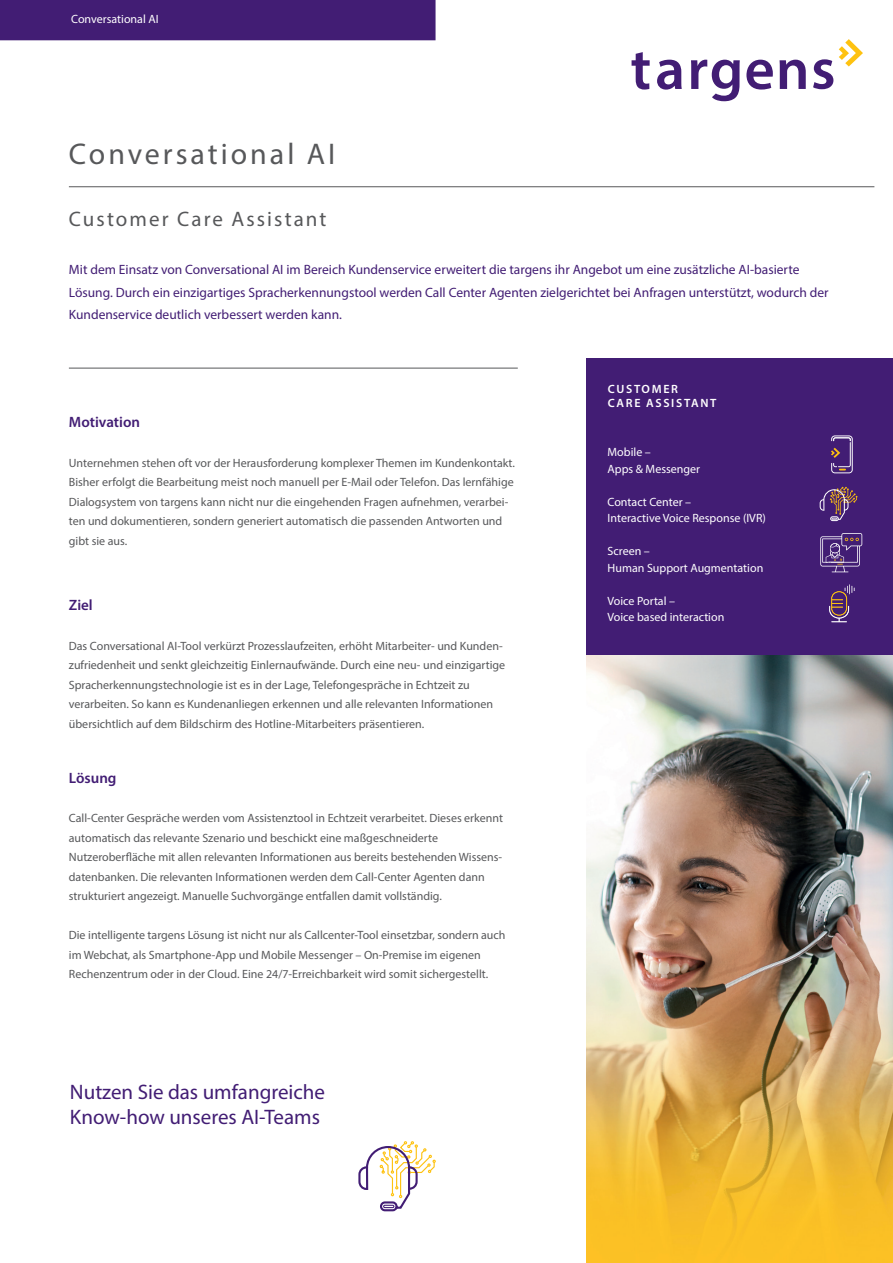
<style>
.page{position:relative;width:893px;height:1263px;background:#fff}
.page>*{position:absolute;margin:0;border:0;box-sizing:border-box;transform-origin:0 0}
.t1{font:30px "Myriad Pro";letter-spacing:.1em;color:#57585a}
.t2{font:21px/25.2px "Myriad Pro";color:#421d74}
.t3{font:21px "Myriad Pro";letter-spacing:.1em;color:#57585a}
.t4{font:600 15px "Myriad Pro";color:#421d74}
.t5{font:13.5px/22.5px "Myriad Pro";color:#421d74}
.t6{font:12px/19.5px "Myriad Pro";color:#57585a}
.t7{font:12px/16.5px "Myriad Pro";color:#fff}
.t8{font:600 12px/14.4px "Myriad Pro";letter-spacing:.14em;color:#fff}
</style>
<div class="page">
<div style="left:587px;top:358px;width:306px;height:298px;background:#421d74"></div>
<img style="left:587px;top:656px;width:306px;height:607px">
<div style="left:0;top:0;width:436px;height:40px;background:#421d74"></div>
<hr style="left:69px;top:186px;width:805px;height:1px;background:#57585a">
<hr style="left:69px;top:368px;width:449px;height:1px;background:#57585a">
<svg style="left:813px;top:59px;width:20px;height:30px"></svg>
<svg style="left:632px;top:52px;width:18px;height:38px"></svg>
<svg style="left:657px;top:60px;width:25px;height:30px"></svg>
<svg style="left:746px;top:60px;width:27px;height:30px"></svg>
<svg style="left:779px;top:60px;width:27px;height:29px"></svg>
<svg style="left:691px;top:60px;width:49px;height:41px"></svg>
<svg style="left:839px;top:39px;width:24px;height:28px"></svg>
<svg style="left:831px;top:435px;width:22px;height:38px"></svg>
<svg style="left:358px;top:1141px;width:78px;height:71px"></svg>
<svg style="left:829px;top:584px;width:26px;height:38px"></svg>
<svg style="left:820px;top:533px;width:42px;height:39px"></svg>
<svg style="left:820px;top:487px;width:37px;height:34px"></svg>
<p class="t7" style="left:71px;top:11px;width:89px">Conversational AI</p>
<h1 class="t1" style="left:69px;top:135px;width:268px">Conversational AI</h1>
<h2 class="t3" style="left:69px;top:206px;width:259px">Customer Care Assistant</h2>
<p class="t5" style="left:69px;top:258px;width:761px">Mit dem Einsatz von Conversational AI im Bereich Kundenservice erweitert die targens ihr Angebot um eine zusätzliche AI-basierte<br>Lösung. Durch ein einzigartiges Spracherkennungstool werden Call Center Agenten zielgerichtet bei Anfragen unterstützt, wodurch der<br>Kundenservice deutlich verbessert werden kann.</p>
<p class="t4" style="left:69px;top:412px;width:73px">Motivation</p>
<p class="t6" style="left:69px;top:453px;width:447px">Unternehmen stehen oft vor der Herausforderung komplexer Themen im Kundenkontakt.<br>Bisher erfolgt die Bearbeitung meist noch manuell per E-Mail oder Telefon. Das lernfähige Dialogsystem von targens kann nicht nur die eingehenden Fragen aufnehmen, verarbei&shy;ten und dokumentieren, sondern generiert automatisch die passenden Antworten und gibt sie aus.</p>
<p class="t4" style="left:69px;top:595px;width:25px">Ziel</p>
<p class="t6" style="left:69px;top:636px;width:438px">Das Conversational AI-Tool verkürzt Prozesslaufzeiten, erhöht Mitarbeiter- und Kunden&shy;zufriedenheit und senkt gleichzeitig Einlernaufwände. Durch eine neu- und einzigartige Spracherkennungstechnologie ist es in der Lage, Telefongespräche in Echtzeit zu verarbeiten. So kann es Kundenanliegen erkennen und alle relevanten Informationen übersichtlich auf dem Bildschirm des Hotline-Mitarbeiters präsentieren.</p>
<p class="t4" style="left:69px;top:768px;width:49px">Lösung</p>
<p class="t6" style="left:69px;top:808px;width:436px">Call-Center Gespräche werden vom Assistenztool in Echtzeit verarbeitet. Dieses erkennt automatisch das relevante Szenario und beschickt eine maßgeschneiderte Nutzeroberfläche mit allen relevanten Informationen aus bereits bestehenden Wissens&shy;datenbanken. Die relevanten Informationen werden dem Call-Center Agenten dann strukturiert angezeigt. Manuelle Suchvorgänge entfallen damit vollständig.</p>
<p class="t6" style="left:69px;top:925px;width:438px">Die intelligente targens Lösung ist nicht nur als Callcenter-Tool einsetzbar, sondern auch im Webchat, als Smartphone-App und Mobile Messenger – On-Premise im eigenen<br>Rechenzentrum oder in der Cloud. Eine 24/7-Erreichbarkeit wird somit sichergestellt.</p>
<h2 class="t2" style="left:70px;top:1078px;width:257px">Nutzen Sie das umfangreiche<br>Know-how unseres AI-Teams</h2>
<p class="t8" style="left:608px;top:381px;width:110px">CUSTOMER<br>CARE ASSISTANT</p>
<p class="t7" style="left:608px;top:444px;width:94px">Mobile –<br>Apps &amp; Messenger</p>
<p class="t7" style="left:608px;top:493px;width:160px">Contact Center –<br>Interactive Voice Response (IVR)</p>
<p class="t7" style="left:608px;top:543px;width:157px">Screen –<br>Human Support Augmentation</p>
<p class="t7" style="left:608px;top:592px;width:118px">Voice Portal –<br>Voice based interaction</p>
</div>
